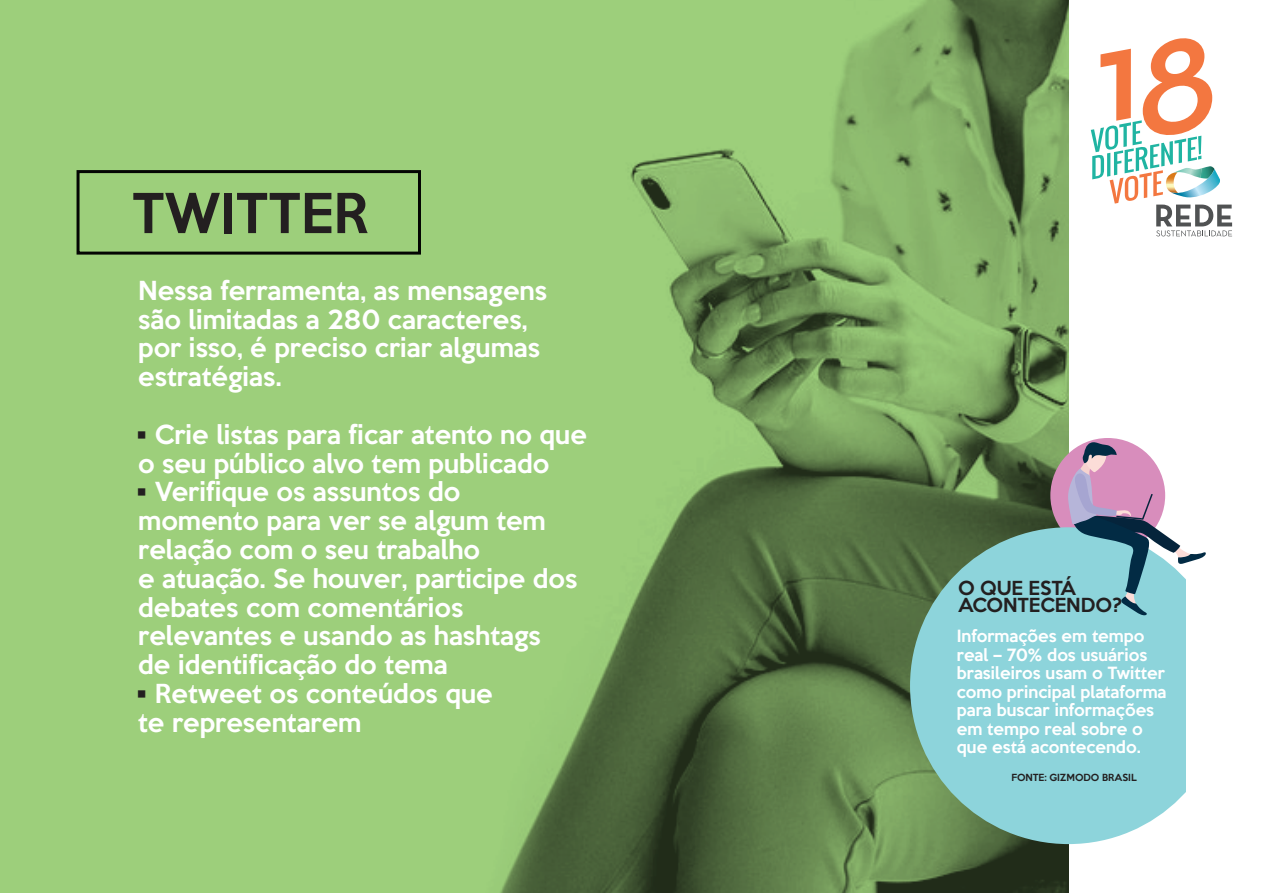
<style>
.page{position:relative;width:1263px;height:893px;background:#fff}
.page>*{position:absolute;margin:0;border:0;box-sizing:border-box;transform-origin:0 0}
.t1{font:500 50.25px "Keep Calm";color:#231f20}
.t2{font:500 24px/28.8px "Keep Calm";color:#fff}
.t3{font:500 17.7px/17.4px "Keep Calm";color:#231f20}
.t4{font:500 15.45px/18.6px "Keep Calm";color:#fff}
.t5{font:500 9px "Keep Calm";color:#231f20}
.s1{color:#231f20}
</style>
<div class="page">
<img style="left:0;top:0;width:1068px;height:893px">
<div style="left:1050px;top:438px;width:115px;height:115px;background:#d88dbc;border-radius:50%"></div>
<div style="left:77px;top:170px;width:344px;height:85px;border:3px solid #040503"></div>
<svg style="left:1091px;top:38px;width:141px;height:198px"></svg>
<div style="left:910px;top:527px;width:317px;height:317px;background:#8dd4db;border-radius:50%"></div>
<div style="left:1186px;top:553px;width:60px;height:272px;background:#fff"></div>
<svg style="left:1068px;top:442px;width:138px;height:173px"></svg>
<h1 class="t1" style="left:132px;top:170px;width:238px">TWITTER</h1>
<p class="t2" style="left:138px;top:274px;width:410px">Nessa ferramenta, as mensagens são limitadas a 280 caracteres, por isso, é preciso criar algumas estratégias.</p>
<p class="t2" style="left:138px;top:418px;width:450px"><span class="s1">•</span> Crie listas para ficar atento no que o seu público alvo tem publicado</p>
<p class="t2" style="left:138px;top:476px;width:441px"><span class="s1">•</span> Verifique os assuntos do momento para ver se algum tem relação com o seu trabalho<br>e atuação. Se houver, participe dos debates com comentários relevantes e usando as hashtags de identificação do tema</p>
<p class="t2" style="left:138px;top:677px;width:356px"><span class="s1">•</span> Retweet os conteúdos que te representarem</p>
<p class="t3" style="left:958px;top:577px;width:166px">O QUE ESTÁ<br>ACONTECENDO?</p>
<p class="t4" style="left:957px;top:625px;width:211px">Informações em tempo real – 70% dos usuários brasileiros usam o Twitter como principal plataforma para buscar informações em tempo real sobre o que está acontecendo.</p>
<p class="t5" style="left:1011px;top:769px;width:127px">FONTE: GIZMODO BRASIL</p>
</div>
